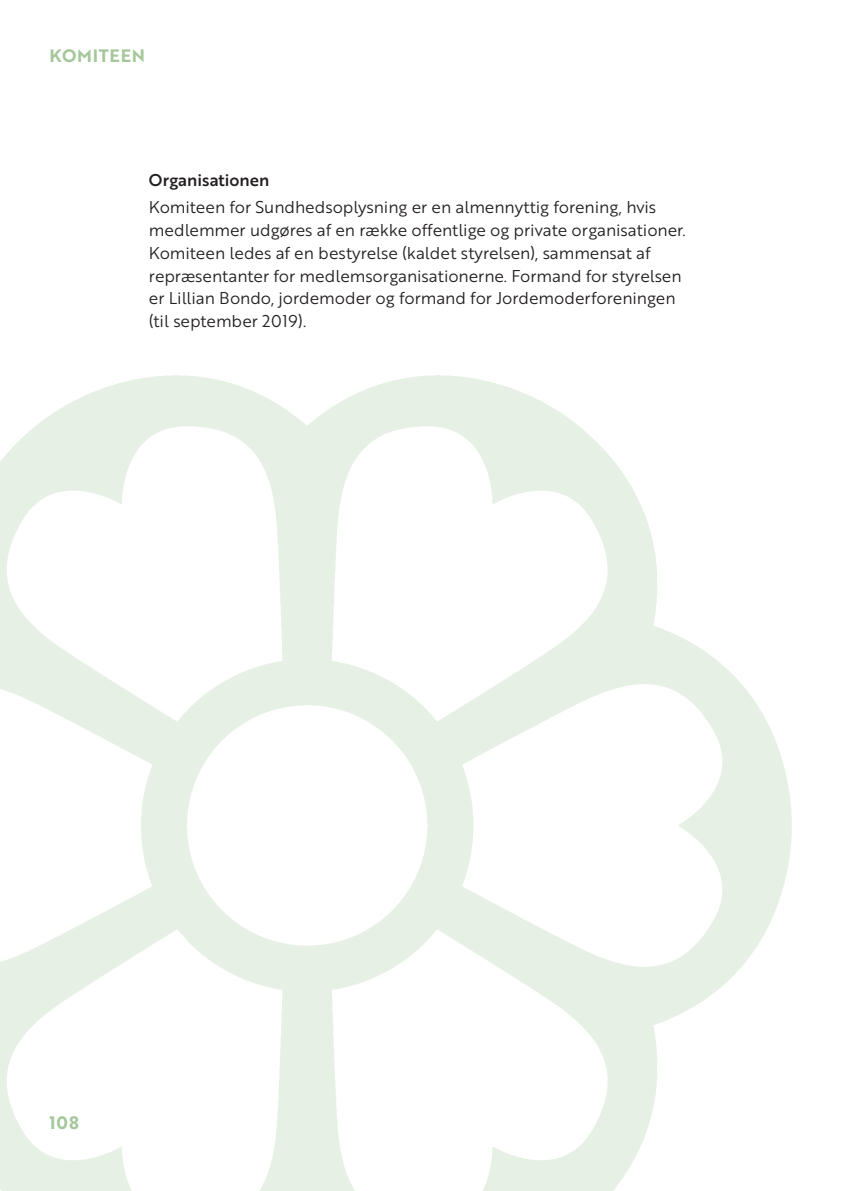
<style>
.page{position:relative;width:844px;height:1191px;background:#fff}
.page>*{position:absolute;margin:0;border:0;box-sizing:border-box;transform-origin:0 0}
.t1{font:17.5px "Brother 1816 Bold";letter-spacing:.045em;color:#a5c79b}
.t2{font:16.62px/22.8px "Brother 1816 Book";letter-spacing:-.005em;color:#231f20}
.t3{font:16.62px "Brother 1816 Medium";color:#231f20}
</style>
<div class="page">
<img style="left:0;top:375px;width:792px;height:816px">
<p class="t1" style="left:50px;top:43px;width:97px">KOMITEEN</p>
<p class="t3" style="left:149px;top:167px;width:122px">Organisationen</p>
<p class="t2" style="left:149px;top:195px;width:538px">Komiteen for Sundhedsoplysning er en almennyttig forening, hvis medlemmer udgøres af en række offentlige og private organisationer.<br>Komiteen ledes af en bestyrelse (kaldet styrelsen), sammensat af repræsentanter for medlemsorganisationerne. Formand for styrelsen er Lillian Bondo, jordemoder og formand for Jordemoderforeningen (til september 2019).</p>
<p class="t1" style="left:50px;top:1109px;width:31px">108</p>
</div>
